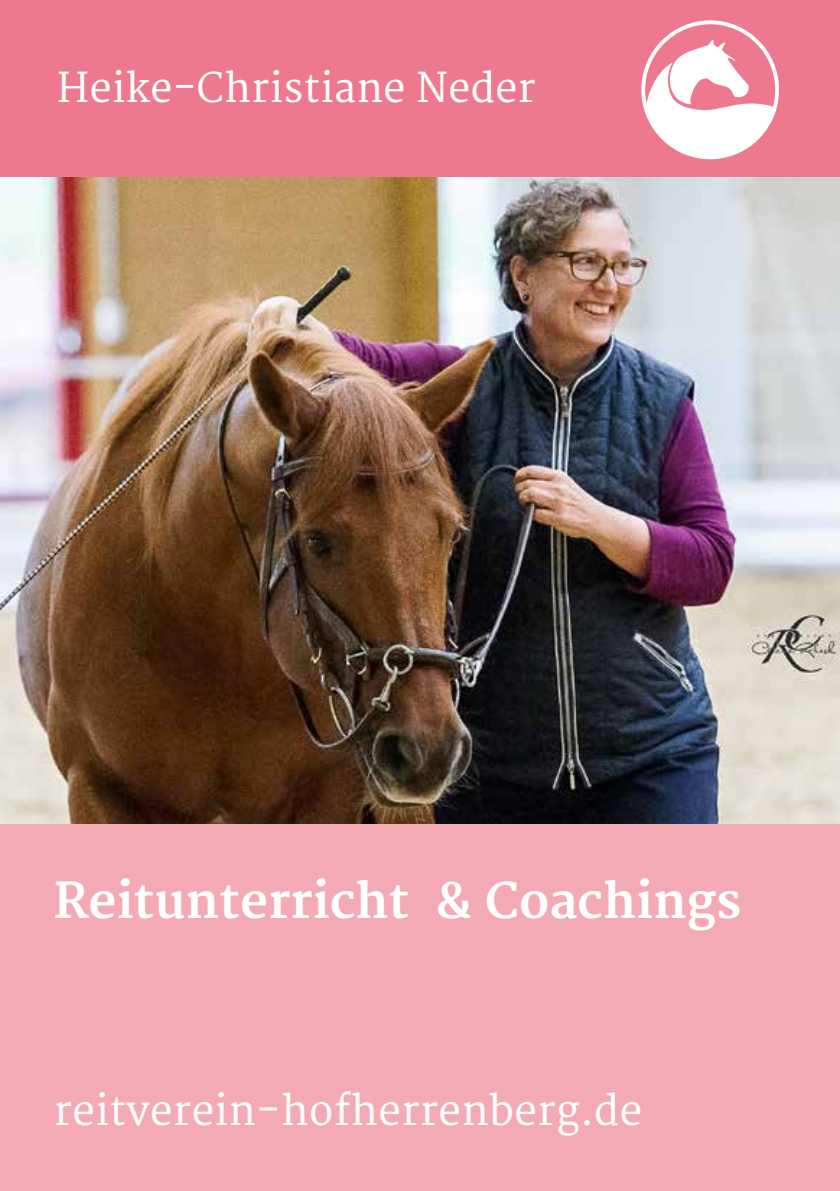
<style>
.page{position:relative;width:840px;height:1191px;background:#fff}
.page>*{position:absolute;margin:0;border:0;box-sizing:border-box;transform-origin:0 0}
.t1{font:700 48px "Merriweather";color:#fff}
.t2{font:41px "Merriweather";letter-spacing:.01em;color:#fff}
.t3{font:40px "Merriweather";letter-spacing:.01em;color:#fff}
</style>
<div class="page">
<div style="left:0;top:177px;width:839px;height:1014px;background:#f4aab4"></div>
<div style="left:0;top:0;width:839px;height:177px;background:#ed798e"></div>
<svg style="left:641px;top:20px;width:137px;height:139px"></svg>
<img style="left:0;top:177px;width:839px;height:646px">
<p class="t3" style="left:57px;top:64px;width:480px">Heike-Christiane Neder</p>
<p class="t1" style="left:54px;top:873px;width:688px">Reitunterricht &amp; Coachings</p>
<p class="t2" style="left:54px;top:1086px;width:589px">reitverein-hofherrenberg.de</p>
</div>
